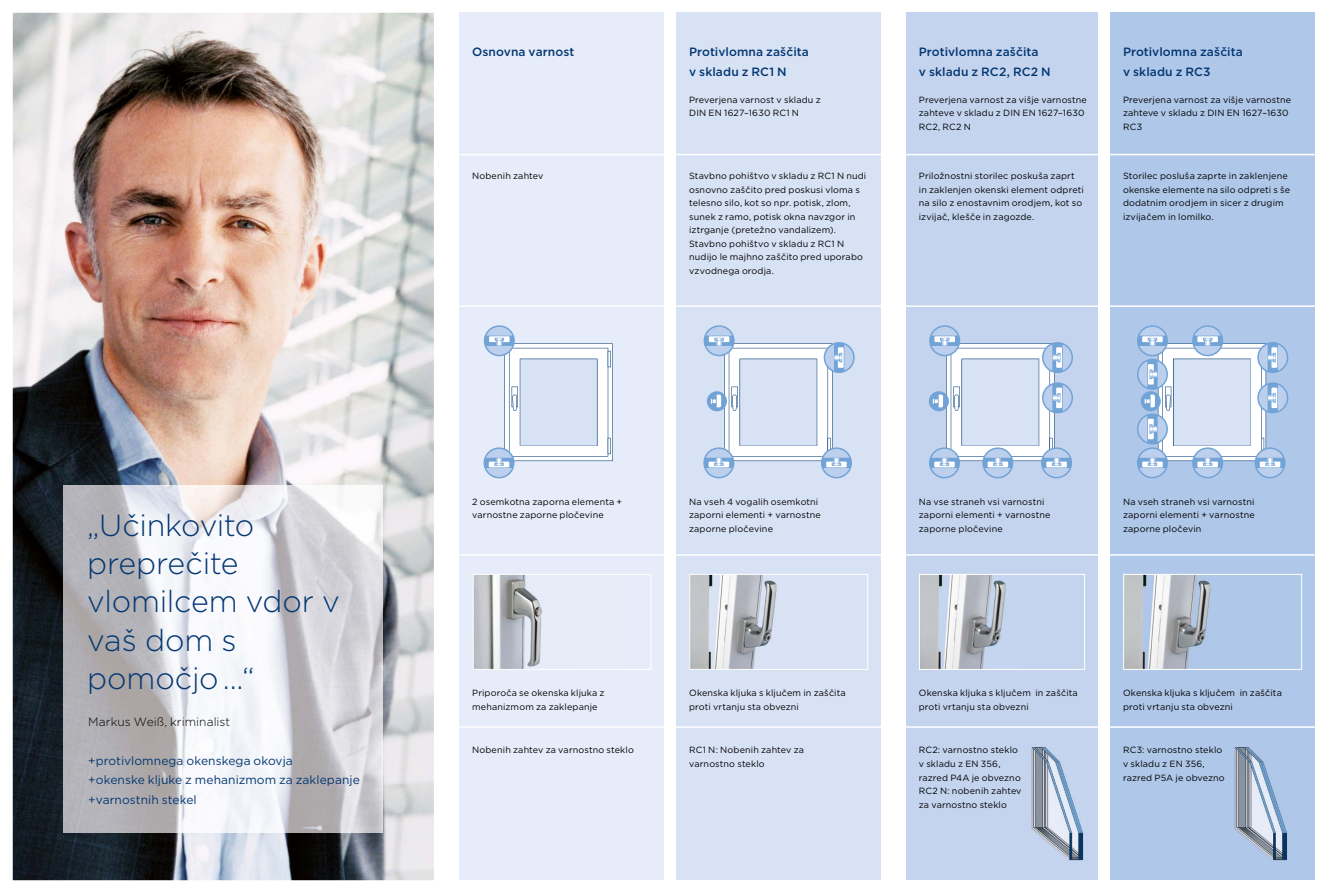
<style>
.page{position:relative;width:1340px;height:893px;background:#fff}
.page>*{position:absolute;margin:0;border:0;box-sizing:border-box;transform-origin:0 0}
.t1{font:300 30.45px/38.2px "Gotham";letter-spacing:-.01em;color:#043771}
.t2{font:500 12px/19.5px "Gotham";letter-spacing:.005em;color:#043771}
.t3{font:12px/19.5px "Gotham";letter-spacing:.005em;color:#043771}
.t4{font:300 12px "Gotham";letter-spacing:.005em;color:#000}
.t5{font:9px/13.5px "Gotham";letter-spacing:.015em;color:#000}
</style>
<div class="page">
<img style="left:13px;top:13px;width:421px;height:867px">
<div style="left:459px;top:13px;width:205px;height:867px;background:#e6ecf9"></div>
<div style="left:906px;top:13px;width:191px;height:867px;background:#c4d4ef"></div>
<div style="left:676px;top:13px;width:204px;height:867px;background:#d8e2f5"></div>
<div style="left:1110px;top:13px;width:204px;height:867px;background:#afc7e9"></div>
<hr style="left:447px;top:154px;width:880px;height:1px;background:#fff">
<hr style="left:440px;top:305px;width:880px;height:2px;background:#fff">
<hr style="left:440px;top:554px;width:880px;height:2px;background:#fff">
<hr style="left:440px;top:726px;width:880px;height:2px;background:#fff">
<svg style="left:484px;top:325px;width:31px;height:31px"></svg>
<svg style="left:483px;top:447px;width:31px;height:31px"></svg>
<svg style="left:486px;top:327px;width:126px;height:150px"></svg>
<svg style="left:1136px;top:325px;width:31px;height:31px"></svg>
<svg style="left:1192px;top:325px;width:31px;height:31px"></svg>
<svg style="left:1257px;top:342px;width:31px;height:31px"></svg>
<svg style="left:1257px;top:382px;width:31px;height:31px"></svg>
<div style="left:1254px;top:447px;width:31px;height:31px;background:#71a3d7;border-radius:50%"></div>
<div style="left:1192px;top:447px;width:31px;height:31px;background:#71a3d7;border-radius:50%"></div>
<svg style="left:1136px;top:447px;width:31px;height:31px"></svg>
<svg style="left:1138px;top:327px;width:148px;height:150px"></svg>
<svg style="left:929px;top:325px;width:31px;height:31px"></svg>
<svg style="left:1042px;top:342px;width:31px;height:31px"></svg>
<svg style="left:1042px;top:382px;width:31px;height:31px"></svg>
<div style="left:1041px;top:447px;width:31px;height:31px;background:#71a3d7;border-radius:50%"></div>
<div style="left:982px;top:447px;width:31px;height:31px;background:#71a3d7;border-radius:50%"></div>
<div style="left:929px;top:447px;width:31px;height:31px;background:#71a3d7;border-radius:50%"></div>
<svg style="left:928px;top:391px;width:21px;height:20px"></svg>
<svg style="left:931px;top:327px;width:140px;height:150px"></svg>
<svg style="left:703px;top:325px;width:31px;height:31px"></svg>
<div style="left:823px;top:342px;width:31px;height:31px;background:#79a8d9;border-radius:50%"></div>
<div style="left:821px;top:447px;width:31px;height:31px;background:#71a3d7;border-radius:50%"></div>
<svg style="left:703px;top:447px;width:31px;height:31px"></svg>
<svg style="left:705px;top:327px;width:148px;height:150px"></svg>
<img style="left:475px;top:576px;width:68px;height:92px">
<div style="left:473px;top:574px;width:178px;height:96px;border:1px solid #fff"></div>
<img style="left:691px;top:576px;width:86px;height:92px">
<div style="left:689px;top:574px;width:179px;height:96px;border:1px solid #fff"></div>
<img style="left:921px;top:576px;width:85px;height:92px">
<div style="left:919px;top:574px;width:165px;height:96px;border:1px solid #fff"></div>
<img style="left:1125px;top:576px;width:86px;height:92px">
<div style="left:1123px;top:574px;width:178px;height:96px;border:1px solid #fff"></div>
<img style="left:1234px;top:746px;width:54px;height:115px">
<img style="left:1031px;top:746px;width:53px;height:115px">
<img style="left:64px;top:485px;width:319px;height:347px">
<h1 class="t1" style="left:87px;top:505px;width:254px">„Učinkovito preprečite vlomilcem vdor v vaš dom s pomočjo ...“</h1>
<h2 class="t4" style="left:88px;top:714px;width:144px">Markus Weiß, kriminalist</h2>
<h2 class="t3" style="left:88px;top:750px;width:273px">+protivlomnega okenskega okovja<br>+okenske kljuke z mehanizmom za zaklepanje +varnostnih stekel</h2>
<h2 class="t2" style="left:472px;top:42px;width:104px">Osnovna varnost</h2>
<h2 class="t2" style="left:689px;top:42px;width:121px">Protivlomna zaščita v skladu z RC1 N</h2>
<h2 class="t2" style="left:918px;top:42px;width:133px">Protivlomna zaščita<br>v skladu z RC2, RC2 N</h2>
<h2 class="t2" style="left:1123px;top:42px;width:121px">Protivlomna zaščita v skladu z RC3</h2>
<p class="t5" style="left:689px;top:93px;width:133px">Preverjena varnost v skladu z<br>DIN EN 1627–1630 RC1 N</p>
<p class="t5" style="left:918px;top:93px;width:170px">Preverjena varnost za višje varnostne zahteve v skladu z DIN EN 1627–1630<br>RC2, RC2 N</p>
<p class="t5" style="left:1123px;top:93px;width:170px">Preverjena varnost za višje varnostne zahteve v skladu z DIN EN 1627–1630<br>RC3</p>
<p class="t5" style="left:472px;top:169px;width:73px">Nobenih zahtev</p>
<p class="t5" style="left:689px;top:169px;width:179px">Stavbno pohištvo v skladu z RC1 N nudi osnovno zaščito pred poskusi vloma s telesno silo, kot so npr. potisk, zlom, sunek z ramo, potisk okna navzgor in iztrganje (pretežno vandalizem).<br>Stavbno pohištvo v skladu z RC1 N nudijo le majhno zaščito pred uporabo vzvodnega orodja.</p>
<p class="t5" style="left:918px;top:169px;width:166px">Priložnostni storilec poskuša zaprt in zaklenjen okenski element odpreti na silo z enostavnim orodjem, kot so izvijač, klešče in zagozde.</p>
<p class="t5" style="left:1123px;top:169px;width:169px">Storilec posluša zaprte in zaklenjene okenske elemente na silo odpreti s še dodatnim orodjem in sicer z drugim izvijačem in lomilko.</p>
<p class="t5" style="left:472px;top:495px;width:152px">2 osemkotna zaporna elementa + varnostne zaporne pločevine</p>
<p class="t5" style="left:689px;top:495px;width:133px">Na vseh 4 vogalih osemkotni zaporni elementi + varnostne zaporne pločevine</p>
<p class="t5" style="left:918px;top:495px;width:133px">Na vse straneh vsi varnostni zaporni elementi + varnostne zaporne pločevine</p>
<p class="t5" style="left:1123px;top:495px;width:133px;text-align:justify">Na vseh straneh vsi varnostni zaporni elementi + varnostne zaporne pločevin</p>
<p class="t5" style="left:472px;top:686px;width:134px">Priporoča se okenska kljuka z mehanizmom za zaklepanje</p>
<p class="t5" style="left:472px;top:743px;width:163px">Nobenih zahtev za varnostno steklo</p>
<p class="t5" style="left:689px;top:743px;width:116px">RC1 N: Nobenih zahtev za varnostno steklo</p>
<p class="t5" style="left:918px;top:743px;width:104px">RC2: varnostno steklo v skladu z EN 356, razred P4A je obvezno<br>RC2 N: nobenih zahtev za varnostno steklo</p>
<p class="t5" style="left:1123px;top:743px;width:103px">RC3: varnostno steklo v skladu z EN 356, razred P5A je obvezno</p>
<p class="t5" style="left:689px;top:686px;width:158px">Okenska kljuka s ključem in zaščita proti vrtanju sta obvezni</p>
<p class="t5" style="left:918px;top:686px;width:160px">Okenska kljuka s ključem in zaščita proti vrtanju sta obvezni</p>
<p class="t5" style="left:1123px;top:686px;width:160px">Okenska kljuka s ključem in zaščita proti vrtanju sta obvezni</p>
</div>
